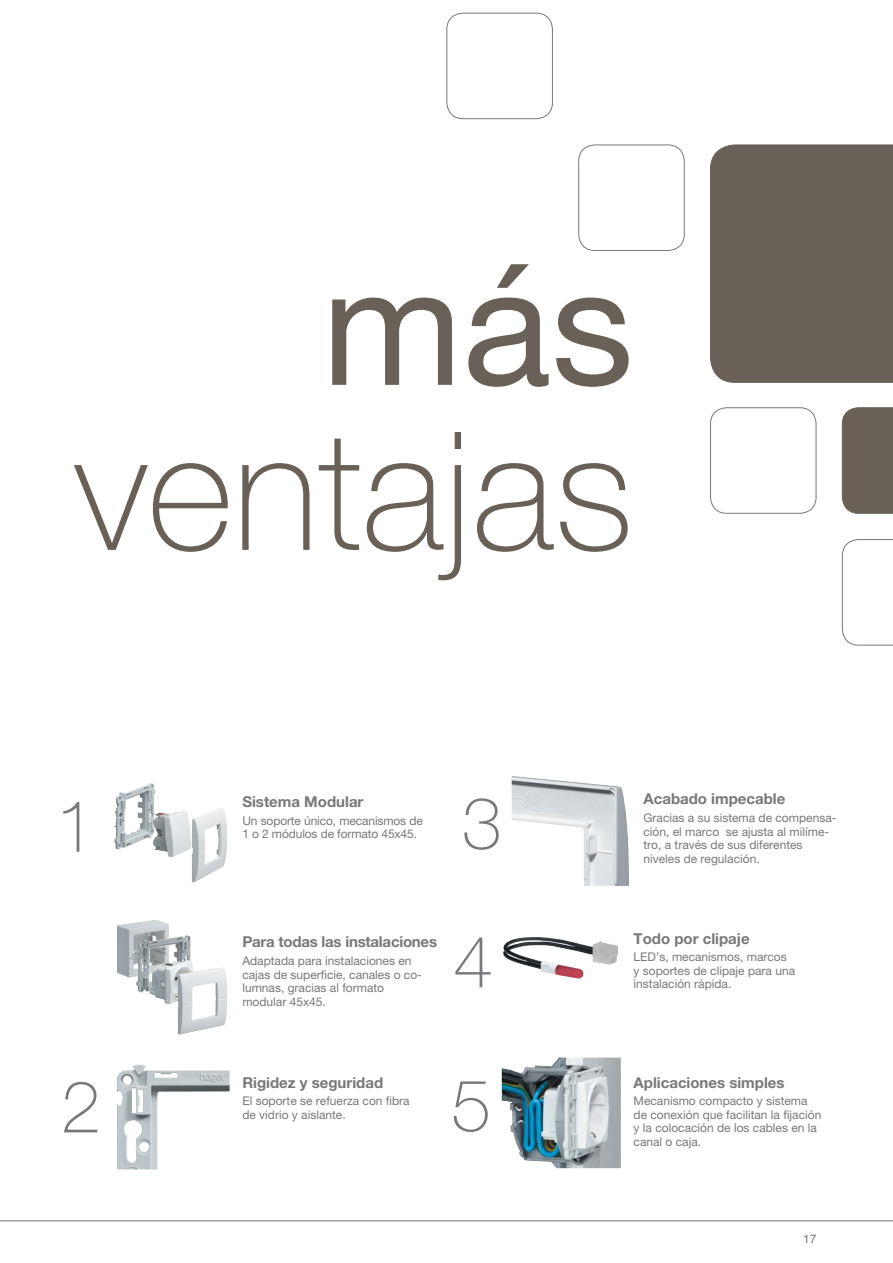
<style>
.page{position:relative;width:893px;height:1263px;background:#fff}
.page>*{position:absolute;margin:0;border:0;box-sizing:border-box;transform-origin:0 0}
.t1{font:100 165px "Helvetica Neue LT";color:#696158}
.t2{font:165px "Helvetica Neue LT";color:#696158}
.t3{font:100 72px "Helvetica Neue LT";color:#77787b}
.t4{font:700 15px "Helvetica Neue LT";color:#77787b}
.t5{font:12px/13.5px "Helvetica Neue LT";color:#77787b}
.t6{font:12px "Helvetica";color:#77787b}
</style>
<div class="page">
<img style="left:512px;top:776px;width:117px;height:110px">
<img style="left:117px;top:1064px;width:113px;height:105px">
<img style="left:502px;top:1058px;width:57px;height:51px">
<img style="left:503px;top:937px;width:115px;height:41px">
<img style="left:114px;top:783px;width:36px;height:66px">
<img style="left:153px;top:811px;width:34px;height:22px">
<img style="left:192px;top:808px;width:35px;height:74px">
<img style="left:117px;top:920px;width:52px;height:57px">
<img style="left:136px;top:935px;width:51px;height:57px">
<img style="left:150px;top:960px;width:43px;height:44px">
<img style="left:178px;top:967px;width:49px;height:67px">
<div style="left:578px;top:145px;width:107px;height:106px;border:1px solid #77787b;border-radius:16px"></div>
<div style="left:710px;top:145px;width:183px;height:238px;background:#696158"></div>
<div style="left:446px;top:13px;width:107px;height:106px;border:1px solid #77787b;border-radius:16px"></div>
<div style="left:710px;top:407px;width:106px;height:107px;border:1px solid #77787b;border-radius:16px"></div>
<div style="left:842px;top:407px;width:51px;height:107px;background:#696158"></div>
<svg style="left:842px;top:539px;width:51px;height:106px"></svg>
<svg style="left:0;top:1220px;width:893px;height:2px;background:#bababc"></svg>
<h1 class="t2" style="left:322px;top:228px;width:313px">más</h1>
<h1 class="t1" style="left:74px;top:397px;width:561px">ventajas</h1>
<h2 class="t3" style="left:56px;top:785px;width:42px">1</h2>
<h2 class="t3" style="left:61px;top:1066px;width:42px">2</h2>
<p class="t4" style="left:242px;top:792px;width:123px">Sistema Modular</p>
<p class="t5" style="left:242px;top:813px;width:182px">Un soporte único, mecanismos de<br>1 o 2 módulos de formato 45x45.</p>
<h2 class="t3" style="left:462px;top:782px;width:42px">3</h2>
<p class="t4" style="left:643px;top:790px;width:143px">Acabado impecable</p>
<p class="t5" style="left:643px;top:811px;width:194px">Gracias a su sistema de compensa&shy;ción, el marco se ajusta al milíme&shy;tro, a través de sus diferentes niveles de regulación.</p>
<p class="t4" style="left:242px;top:933px;width:196px">Para todas las instalaciones</p>
<p class="t5" style="left:242px;top:954px;width:181px">Adaptada para instalaciones en cajas de superficie, canales o co&shy;lumnas, gracias al formato modular 45x45.</p>
<h2 class="t3" style="left:453px;top:920px;width:42px">4</h2>
<p class="t4" style="left:634px;top:929px;width:118px">Todo por clipaje</p>
<p class="t5" style="left:634px;top:950px;width:163px">LED’s, mecanismos, marcos y soportes de clipaje para una</p>
<p class="t5" style="left:634px;top:977px;width:99px">instalación rápida.</p>
<p class="t4" style="left:242px;top:1073px;width:142px">Rigidez y seguridad</p>
<p class="t5" style="left:242px;top:1094px;width:169px">El soporte se refuerza con fibra</p>
<p class="t5" style="left:242px;top:1108px;width:105px">de vidrio y aislante.</p>
<h2 class="t3" style="left:451px;top:1064px;width:42px">5</h2>
<p class="t4" style="left:634px;top:1073px;width:152px">Aplicaciones simples</p>
<p class="t5" style="left:634px;top:1094px;width:189px">Mecanismo compacto y sistema de conexión que facilitan la fijación y la colocación de los cables en la</p>
<p class="t5" style="left:634px;top:1135px;width:69px">canal o caja.</p>
<p class="t6" style="left:803px;top:1230px;width:15px">17</p>
</div>
